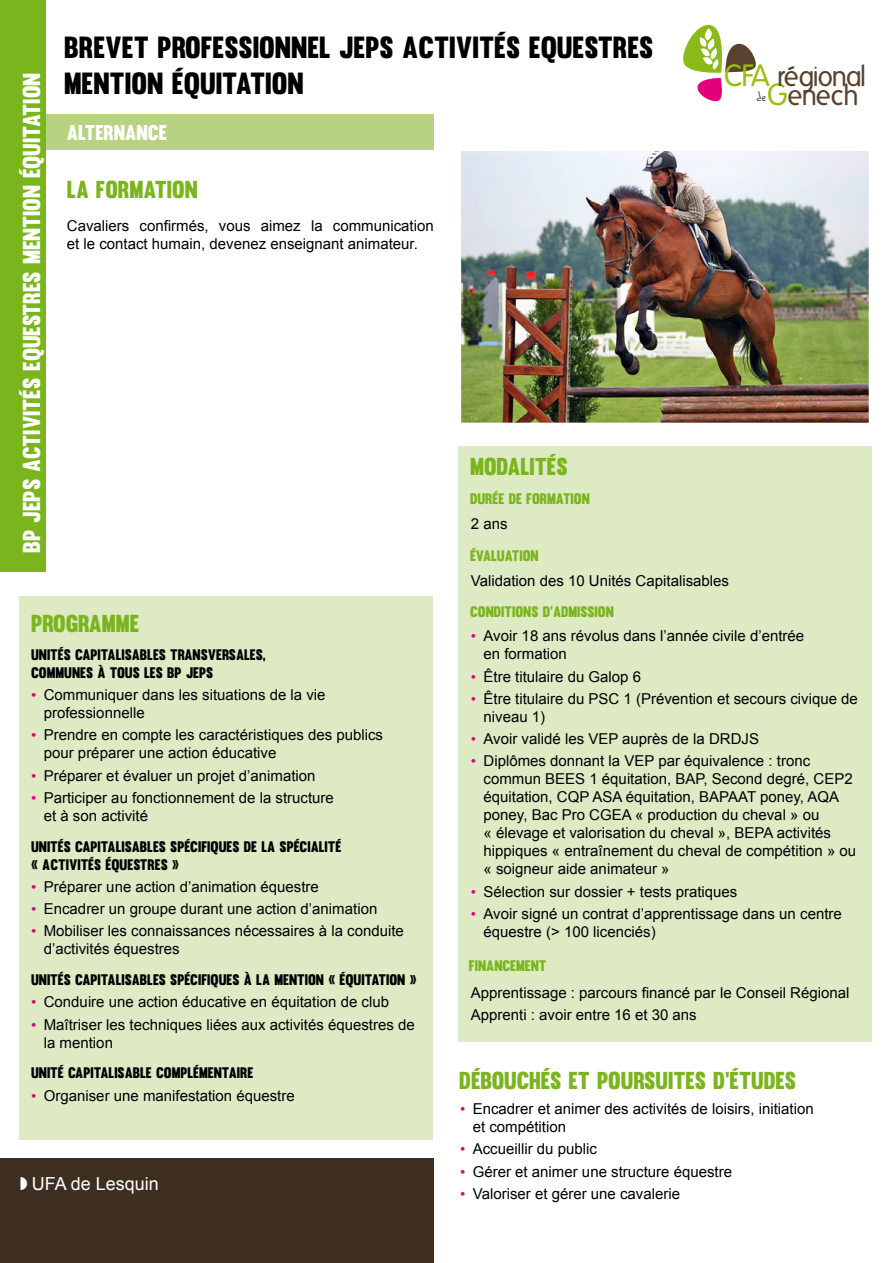
<style>
.page{position:relative;width:893px;height:1263px;background:#fff}
.page>*{position:absolute;margin:0;border:0;box-sizing:border-box;transform-origin:0 0}
.t1{font:30px/36px "Muro";color:#000}
.t2{font:27.75px "Folks";letter-spacing:-.035em;color:#58422f}
.t3{font:24px "Muro";color:#7ab51d}
.t4{font:24px "Muro";color:#fff}
.t5{font:21px "Muro";color:#fff}
.t6{font:18px "Arial";color:#fff}
.t7{font:15px/18px "Arial";color:#000}
.t8{font:15px/18px "Muro";color:#000}
.t9{font:15px "Muro";color:#7ab51d}
.t10{font:12.75px "Philippe";color:#58422f}
.s1{font-size:29.85px;color:#97bf0d}
.s2{font-family:"Gill Sans";color:#e2007a}
</style>
<div class="page">
<div style="left:46px;top:114px;width:388px;height:35px;background:#b7d382"></div>
<div style="left:0;top:0;width:46px;height:571px;background:#7ab51d"></div>
<svg style="left:683px;top:25px;width:73px;height:77px"></svg>
<div style="left:0;top:1159px;width:434px;height:104px;background:#3d2e20"></div>
<div style="left:20px;top:596px;width:413px;height:544px;background:#ddeac4"></div>
<div style="left:459px;top:447px;width:413px;height:595px;background:#ddeac4"></div>
<img style="left:462px;top:152px;width:406px;height:270px">
<div style="left:458px;top:148px;width:414px;height:278px;border:3px solid #fff"></div>
<h3 class="t4" style="left:17px;top:553px;width:481px;rotate:-90deg">BP JEPS ACTIVITÉS EQUESTRES MENTION ÉQUITATION</h3>
<h1 class="t1" style="left:64px;top:29px;width:591px">BREVET PROFESSIONNEL JEPS ACTIVITÉS EQUESTRES<br>MENTION ÉQUITATION</h1>
<h3 class="t5" style="left:67px;top:120px;width:102px">ALTERNANCE</h3>
<h3 class="t3" style="left:67px;top:174px;width:132px">LA FORMATION</h3>
<p class="t7" style="left:67px;top:217px;width:368px">Cavaliers confirmés, vous aimez la communication et le contact humain, devenez enseignant animateur.</p>
<h2 class="t2" style="left:724px;top:61px;width:143px"><span class="s1">CFA</span> régional</h2>
<p class="t10" style="left:757px;top:89px;width:10px">de</p>
<h2 class="t2" style="left:767px;top:80px;width:93px"><span class="s1">G</span>enech</h2>
<h3 class="t3" style="left:470px;top:452px;width:99px">MODALITÉS</h3>
<p class="t9" style="left:470px;top:489px;width:121px">DURÉE DE FORMATION</p>
<p class="t7" style="left:471px;top:515px;width:38px">2 ans</p>
<p class="t9" style="left:470px;top:547px;width:70px">ÉVALUATION</p>
<p class="t7" style="left:471px;top:572px;width:260px">Validation des 10 Unités Capitalisables</p>
<h3 class="t3" style="left:31px;top:608px;width:110px">PROGRAMME</h3>
<p class="t8" style="left:31px;top:645px;width:236px">UNITÉS CAPITALISABLES TRANSVERSALES,<br>COMMUNES À TOUS LES BP JEPS</p>
<p class="t7" style="left:44px;top:686px;width:283px;text-indent:-13px"><span class="s2">•</span> Communiquer dans les situations de la vie professionnelle</p>
<p class="t7" style="left:44px;top:726px;width:341px;text-indent:-13px"><span class="s2">•</span> Prendre en compte les caractéristiques des publics pour préparer une action éducative</p>
<p class="t7" style="left:31px;top:766px;width:286px"><span class="s2">•</span> Préparer et évaluer un projet d’animation</p>
<p class="t7" style="left:44px;top:789px;width:292px;text-indent:-13px"><span class="s2">•</span> Participer au fonctionnement de la structure et à son activité</p>
<p class="t8" style="left:31px;top:837px;width:312px">UNITÉS CAPITALISABLES SPÉCIFIQUES DE LA SPÉCIALITÉ « ACTIVITÉS ÉQUESTRES »</p>
<p class="t7" style="left:31px;top:878px;width:289px"><span class="s2">•</span> Préparer une action d’animation équestre</p>
<p class="t7" style="left:31px;top:900px;width:348px"><span class="s2">•</span> Encadrer un groupe durant une action d’animation</p>
<p class="t7" style="left:44px;top:922px;width:362px;text-indent:-13px"><span class="s2">•</span> Mobiliser les connaissances nécessaires à la conduite d’activités équestres</p>
<p class="t8" style="left:31px;top:970px;width:387px">UNITÉS CAPITALISABLES SPÉCIFIQUES À LA MENTION « ÉQUITATION »</p>
<p class="t7" style="left:31px;top:993px;width:359px"><span class="s2">•</span> Conduire une action éducative en équitation de club</p>
<p class="t7" style="left:44px;top:1015px;width:372px;text-indent:-13px"><span class="s2">•</span> Maîtriser les techniques liées aux activités équestres de la mention</p>
<p class="t8" style="left:31px;top:1064px;width:224px">UNITÉ CAPITALISABLE COMPLÉMENTAIRE</p>
<p class="t7" style="left:31px;top:1086px;width:265px"><span class="s2">•</span> Organiser une manifestation équestre</p>
<p class="t6" style="left:32px;top:1172px;width:129px">UFA de Lesquin</p>
<p class="t9" style="left:470px;top:603px;width:145px">CONDITIONS D’ADMISSION</p>
<p class="t7" style="left:484px;top:627px;width:322px;text-indent:-13px"><span class="s2">•</span> Avoir 18 ans révolus dans l’année civile d’entrée en formation</p>
<p class="t7" style="left:471px;top:667px;width:172px"><span class="s2">•</span> Être titulaire du Galop 6</p>
<p class="t7" style="left:484px;top:690px;width:376px;text-indent:-13px"><span class="s2">•</span> Être titulaire du PSC 1 (Prévention et secours civique de niveau 1)</p>
<p class="t7" style="left:471px;top:730px;width:290px"><span class="s2">•</span> Avoir validé les VEP auprès de la DRDJS</p>
<p class="t7" style="left:484px;top:752px;width:374px;text-indent:-13px"><span class="s2">•</span> Diplômes donnant la VEP par équivalence : tronc commun BEES 1 équitation, BAP, Second degré, CEP2 équitation, CQP ASA équitation, BAPAAT poney, AQA poney, Bac Pro CGEA « production du cheval » ou<br>« élevage et valorisation du cheval », BEPA activités hippiques « entraînement du cheval de compétition » ou « soigneur aide animateur »</p>
<p class="t7" style="left:471px;top:882px;width:268px"><span class="s2">•</span> Sélection sur dossier + tests pratiques</p>
<p class="t7" style="left:484px;top:905px;width:360px;text-indent:-13px"><span class="s2">•</span> Avoir signé un contrat d’apprentissage dans un centre équestre (&gt; 100 licenciés)</p>
<p class="t9" style="left:469px;top:956px;width:79px">FINANCEMENT</p>
<p class="t7" style="left:471px;top:981px;width:380px;line-height:22.2px">Apprentissage : parcours financé par le Conseil Régional<br>Apprenti : avoir entre 16 et 30 ans</p>
<h3 class="t3" style="left:459px;top:1066px;width:338px">DÉBOUCHÉS ET POURSUITES D’ÉTUDES</h3>
<p class="t7" style="left:473px;top:1100px;width:342px;text-indent:-13px"><span class="s2">•</span> Encadrer et animer des activités de loisirs, initiation et compétition</p>
<p class="t7" style="left:460px;top:1140px;width:138px"><span class="s2">•</span> Accueillir du public</p>
<p class="t7" style="left:460px;top:1162px;width:274px"><span class="s2">•</span> Gérer et animer une structure équestre</p>
<p class="t7" style="left:460px;top:1184px;width:222px"><span class="s2">•</span> Valoriser et gérer une cavalerie</p>
</div>
